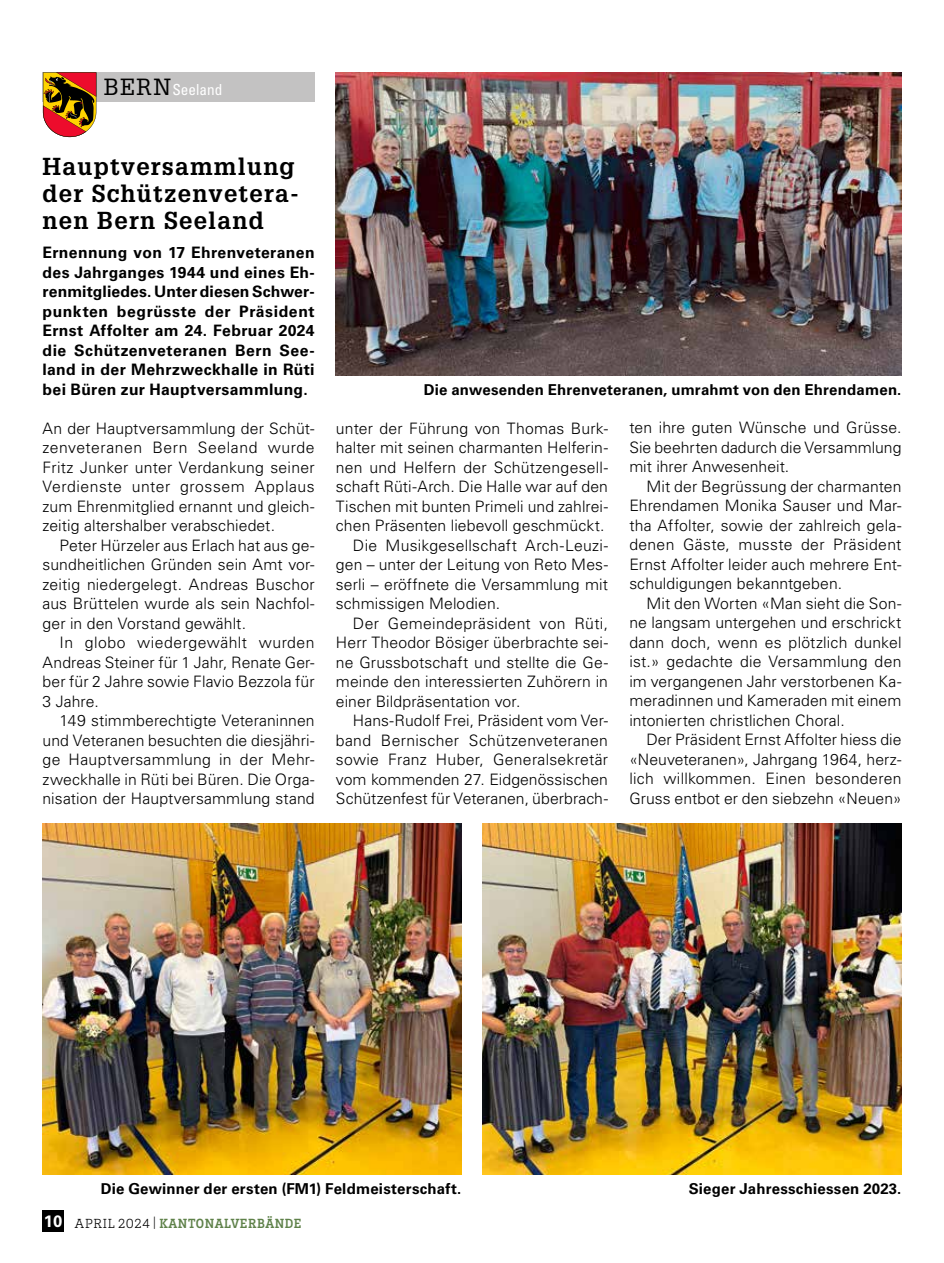
<style>
.page{position:relative;width:944px;height:1263px;background:#fff}
.page>*{position:absolute;margin:0;border:0;box-sizing:border-box;transform-origin:0 0}
.t1{font:700 24px/27px "Glypha LT Std";letter-spacing:.05em;color:#000}
.t2{font:700 16.5px "Univers LT Std";color:#fff}
.t3{font:300 15.75px/19.5px "Univers LT Std";letter-spacing:.005em;color:#000;text-align:justify}
.t4{font:700 15.75px/19.5px "Univers LT Std";letter-spacing:.02em;color:#000;text-align:justify}
.t5{font:condensed 15.3px "Univers LT Std";color:#fff}
.t6{font:700 15px "Univers LT Std";letter-spacing:.015em;color:#000}
.t7{font:700 13.65px "Brix Slab";letter-spacing:.045em;color:#5e8149;scale:.93 1}
.s1{font-family:"Glypha LT Std";font-stretch:normal;font-size:22.8px;color:#000}
.s2{font-weight:300;font-size:13.5px;color:#000}
</style>
<div class="page">
<div style="left:43px;top:1210px;width:21px;height:21px;background:#000"></div>
<div style="left:43px;top:72px;width:272px;height:30px;background:#c3c2c2"></div>
<svg style="left:43px;top:72px;width:54px;height:65px;background:#9f4f24"></svg>
<img style="left:336px;top:72px;width:565px;height:303px">
<img style="left:483px;top:823px;width:418px;height:351px">
<img style="left:43px;top:823px;width:418px;height:351px">
<p class="t5" style="left:104px;top:80px;width:120px"><span class="s1">BERN</span>Seeland</p>
<h1 class="t1" style="left:43px;top:153px;width:258px">Hauptversammlung der Schützenvetera&shy;nen Bern Seeland</h1>
<p class="t4" style="left:43px;top:243px;width:274px">Ernennung von 17 Ehrenveteranen des Jahrganges 1944 und eines Eh&shy;renmitgliedes. Unter diesen Schwer&shy;punkten begrüsste der Präsident Ernst Affolter am 24. Februar 2024 die Schützenveteranen Bern See&shy;land in der Mehrzweckhalle in Rüti bei Büren zur Hauptversammlung.</p>
<p class="t3" style="left:43px;top:418px;width:274px">An der Hauptversammlung der Schüt&shy;zenveteranen Bern Seeland wurde Fritz Junker unter Verdankung seiner Verdienste unter grossem Applaus zum Ehrenmitglied ernannt und gleich&shy;zeitig altershalber verabschiedet.</p>
<p class="t3" style="left:43px;top:535px;width:274px;text-indent:17px">Peter Hürzeler aus Erlach hat aus ge&shy;sundheitlichen Gründen sein Amt vor&shy;zeitig niedergelegt. Andreas Buschor aus Brüttelen wurde als sein Nachfol&shy;ger in den Vorstand gewählt.</p>
<p class="t3" style="left:43px;top:633px;width:274px;text-indent:17px">In globo wiedergewählt wurden Andreas Steiner für 1 Jahr, Renate Ger&shy;ber für 2 Jahre sowie Flavio Bezzola für 3 Jahre.</p>
<p class="t3" style="left:43px;top:711px;width:274px;text-indent:17px">149 stimmberechtigte Veteraninnen und Veteranen besuchten die diesjähri&shy;ge Hauptversammlung in der Mehr&shy;zweckhalle in Rüti bei Büren. Die Orga&shy;nisation der Hauptversammlung stand</p>
<p class="t6" style="left:424px;top:380px;width:479px">Die anwesenden Ehrenveteranen, umrahmt von den Ehrendamen.</p>
<p class="t3" style="left:336px;top:418px;width:274px">unter der Führung von Thomas Burk-</p>
<p class="t3" style="left:336px;top:438px;width:274px">halter mit seinen charmanten Helferin-</p>
<p class="t3" style="left:336px;top:457px;width:274px">nen und Helfern der Schützengesell-</p>
<p class="t3" style="left:336px;top:477px;width:274px">schaft Rüti-Arch. Die Halle war auf den</p>
<p class="t3" style="left:336px;top:496px;width:274px">Tischen mit bunten Primeli und zahlrei-</p>
<p class="t3" style="left:336px;top:516px;width:270px">chen Präsenten liebevoll geschmückt.</p>
<p class="t3" style="left:353px;top:535px;width:257px">Die Musikgesellschaft Arch-Leuzi-</p>
<p class="t3" style="left:336px;top:555px;width:274px">gen – unter der Leitung von Reto Mes-</p>
<p class="t3" style="left:336px;top:574px;width:274px">serli – eröffnete die Versammlung mit</p>
<p class="t3" style="left:336px;top:594px;width:166px">schmissigen Melodien.</p>
<p class="t3" style="left:353px;top:613px;width:257px">Der Gemeindepräsident von Rüti,</p>
<p class="t3" style="left:336px;top:633px;width:274px">Herr Theodor Bösiger überbrachte sei-</p>
<p class="t3" style="left:336px;top:652px;width:274px">ne Grussbotschaft und stellte die Ge-</p>
<p class="t3" style="left:336px;top:672px;width:274px">meinde den interessierten Zuhörern in</p>
<p class="t3" style="left:336px;top:691px;width:186px">einer Bildpräsentation vor.</p>
<p class="t3" style="left:353px;top:711px;width:256px">Hans-Rudolf Frei, Präsident vom Ver-</p>
<p class="t3" style="left:336px;top:730px;width:274px">band Bernischer Schützenveteranen</p>
<p class="t3" style="left:336px;top:750px;width:274px">sowie Franz Huber, Generalsekretär</p>
<p class="t3" style="left:336px;top:769px;width:274px">vom kommenden 27. Eidgenössischen</p>
<p class="t3" style="left:336px;top:789px;width:274px">Schützenfest für Veteranen, überbrach-</p>
<p class="t3" style="left:629px;top:418px;width:274px">ten ihre guten Wünsche und Grüsse.<br>Sie beehrten dadurch die Versammlung mit ihrer Anwesenheit.</p>
<p class="t3" style="left:629px;top:477px;width:274px;text-indent:17px">Mit der Begrüssung der charmanten Ehrendamen Monika Sauser und Mar&shy;tha Affolter, sowie der zahlreich gela&shy;denen Gäste, musste der Präsident Ernst Affolter leider auch mehrere Ent&shy;schuldigungen bekanntgeben.</p>
<p class="t3" style="left:629px;top:594px;width:274px;text-indent:17px">Mit den Worten «Man sieht die Son&shy;ne langsam untergehen und erschrickt dann doch, wenn es plötzlich dunkel ist.» gedachte die Versammlung den im vergangenen Jahr verstorbenen Ka&shy;meradinnen und Kameraden mit einem intonierten christlichen Choral.</p>
<p class="t3" style="left:629px;top:730px;width:274px;text-indent:17px">Der Präsident Ernst Affolter hiess die «Neuveteranen», Jahrgang 1964, herz&shy;lich willkommen. Einen besonderen Gruss entbot er den siebzehn «Neuen»</p>
<p class="t2" style="left:44px;top:1211px;width:20px">10</p>
<p class="t6" style="left:101px;top:1180px;width:362px">Die Gewinner der ersten (FM1) Feldmeisterschaft.</p>
<p class="t6" style="left:689px;top:1180px;width:214px">Sieger Jahresschiessen 2023.</p>
<p class="t7" style="left:75px;top:1214px;width:245px"><span class="s2">APRIL 2024 |</span> KANTONALVERBÄNDE</p>
</div>
